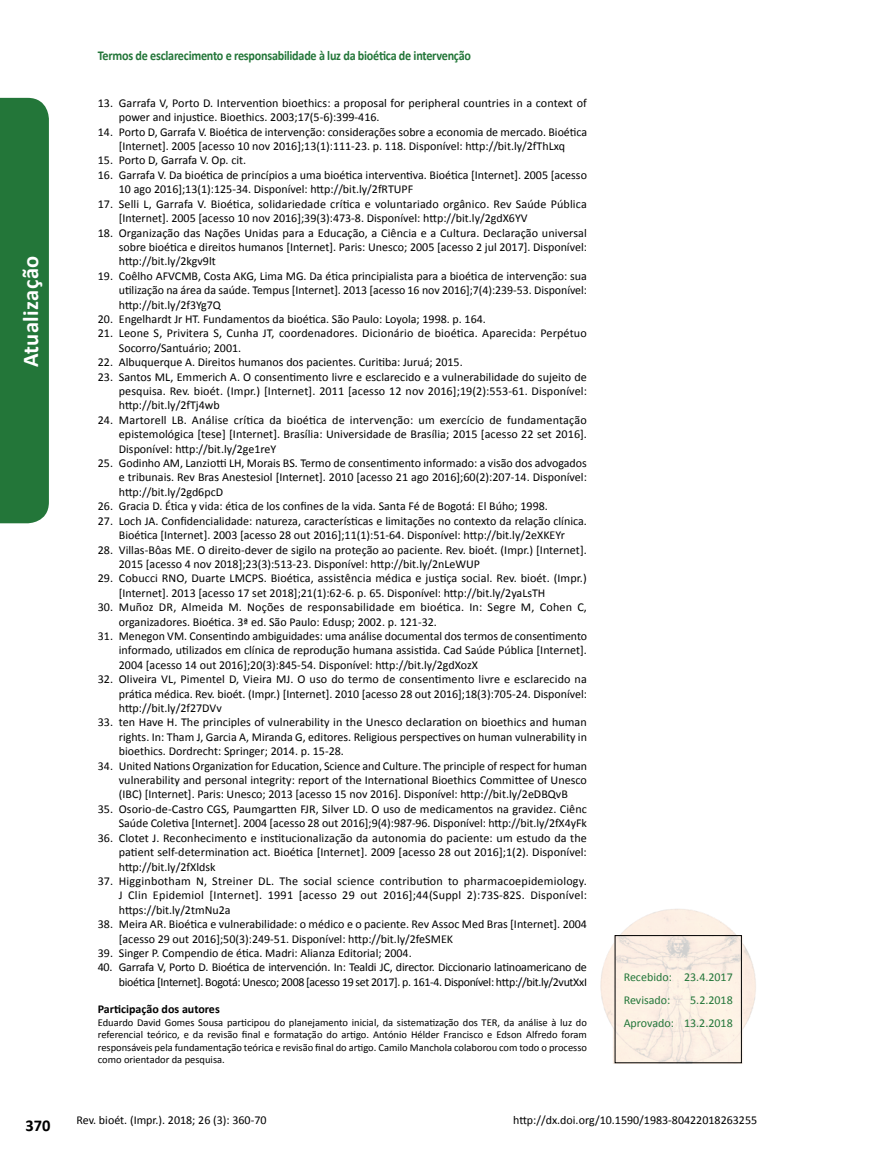
<style>
.page{position:relative;width:872px;height:1170px;background:#fff}
.page>*{position:absolute;margin:0;border:0;box-sizing:border-box;transform-origin:0 0}
.t1{font:700 22.5px "Calibri";letter-spacing:.02em;color:#fff}
.t2{font:700 16.5px "Calibri";color:#000}
.t3{font:700 13.5px "Calibri";letter-spacing:-.02em;color:#237639;scale:.9 1}
.t4{font:12px/14.4px "Calibri";color:#000;text-align:justify}
.t5{font:12px/14.4px "Calibri";letter-spacing:-.025em;color:#000;text-align:right}
.t6{font:12px/23px "Calibri";color:#237639}
.t7{font:700 12px "Calibri";color:#000}
.t8{font:10.5px/12.6px "Calibri";color:#000;text-align:justify}
</style>
<div class="page">
<div style="left:0;top:98px;width:49px;height:425px;background:#237639"></div>
<img style="left:600px;top:909px;width:156px;height:154px">
<h1 class="t1" style="left:16px;top:367px;width:113px;rotate:-90deg">Atualização</h1>
<p class="t3" style="left:98px;top:47px;width:416px">Termos de esclarecimento e responsabilidade à luz da bioética de intervenção</p>
<p class="t4" style="left:119px;top:96px;width:469px;text-indent:-21px">13. Garrafa V, Porto D. Intervention bioethics: a proposal for peripheral countries in a context of power and injustice. Bioethics. 2003;17(5-6):399-416.</p>
<p class="t4" style="left:98px;top:124px;width:491px;text-align:center">14. Porto D, Garrafa V. Bioética de intervenção: considerações sobre a economia de mercado. Bioética [Internet]. 2005 [acesso 10 nov 2016];13(1):111-23. p. 118. Disponível: http://bit.ly/2fThLxq</p>
<p class="t4" style="left:98px;top:153px;width:150px">15. Porto D, Garrafa V. Op. cit.</p>
<p class="t4" style="left:119px;top:168px;width:469px;text-indent:-21px">16. Garrafa V. Da bioética de princípios a uma bioética interventiva. Bioética [Internet]. 2005 [acesso<br>10 ago 2016];13(1):125-34. Disponível: http://bit.ly/2fRTUPF</p>
<p class="t4" style="left:119px;top:196px;width:469px;text-indent:-21px">17. Selli L, Garrafa V. Bioética, solidariedade crítica e voluntariado orgânico. Rev Saúde Pública [Internet]. 2005 [acesso 10 nov 2016];39(3):473-8. Disponível: http://bit.ly/2gdX6YV</p>
<p class="t4" style="left:119px;top:225px;width:469px;text-indent:-21px">18. Organização das Nações Unidas para a Educação, a Ciência e a Cultura. Declaração universal sobre bioética e direitos humanos [Internet]. Paris: Unesco; 2005 [acesso 2 jul 2017]. Disponível: http://bit.ly/2kgv9lt</p>
<p class="t4" style="left:119px;top:268px;width:470px;text-indent:-21px">19. Coêlho AFVCMB, Costa AKG, Lima MG. Da ética principialista para a bioética de intervenção: sua utilização na área da saúde. Tempus [Internet]. 2013 [acesso 16 nov 2016];7(4):239-53. Disponível: http://bit.ly/2f3Yg7Q</p>
<p class="t4" style="left:98px;top:312px;width:389px">20. Engelhardt Jr HT. Fundamentos da bioética. São Paulo: Loyola; 1998. p. 164.</p>
<p class="t4" style="left:119px;top:326px;width:469px;text-indent:-21px">21. Leone S, Privitera S, Cunha JT, coordenadores. Dicionário de bioética. Aparecida: Perpétuo<br>Socorro/Santuário; 2001.</p>
<p class="t4" style="left:98px;top:355px;width:366px">22. Albuquerque A. Direitos humanos dos pacientes. Curitiba: Juruá; 2015.</p>
<p class="t4" style="left:119px;top:369px;width:469px;text-indent:-21px">23. Santos ML, Emmerich A. O consentimento livre e esclarecido e a vulnerabilidade do sujeito de pesquisa. Rev. bioét. (Impr.) [Internet]. 2011 [acesso 12 nov 2016];19(2):553-61. Disponível: http://bit.ly/2fTj4wb</p>
<p class="t4" style="left:119px;top:412px;width:470px;text-indent:-21px">24. Martorell LB. Análise crítica da bioética de intervenção: um exercício de fundamentação epistemológica [tese] [Internet]. Brasília: Universidade de Brasília; 2015 [acesso 22 set 2016].<br>Disponível: http://bit.ly/2ge1reY</p>
<p class="t4" style="left:119px;top:456px;width:469px;text-indent:-21px">25. Godinho AM, Lanziotti LH, Morais BS. Termo de consentimento informado: a visão dos advogados e tribunais. Rev Bras Anestesiol [Internet]. 2010 [acesso 21 ago 2016];60(2):207-14. Disponível: http://bit.ly/2gd6pcD</p>
<p class="t4" style="left:98px;top:499px;width:451px">26. Gracia D. Ética y vida: ética de los confines de la vida. Santa Fé de Bogotá: El Búho; 1998.</p>
<p class="t4" style="left:98px;top:513px;width:490px;text-align:center">27. Loch JA. Confidencialidade: natureza, características e limitações no contexto da relação clínica.<br>Bioética [Internet]. 2003 [acesso 28 out 2016];11(1):51-64. Disponível: http://bit.ly/2eXKEYr</p>
<p class="t4" style="left:119px;top:542px;width:469px;text-indent:-21px">28. Villas-Bôas ME. O direito-dever de sigilo na proteção ao paciente. Rev. bioét. (Impr.) [Internet].<br>2015 [acesso 4 nov 2018];23(3):513-23. Disponível: http://bit.ly/2nLeWUP</p>
<p class="t4" style="left:119px;top:571px;width:469px;text-indent:-21px">29. Cobucci RNO, Duarte LMCPS. Bioética, assistência médica e justiça social. Rev. bioét. (Impr.) [Internet]. 2013 [acesso 17 set 2018];21(1):62-6. p. 65. Disponível: http://bit.ly/2yaLsTH</p>
<p class="t4" style="left:119px;top:600px;width:469px;text-indent:-21px">30. Muñoz DR, Almeida M. Noções de responsabilidade em bioética. In: Segre M, Cohen C, organizadores. Bioética. 3ª ed. São Paulo: Edusp; 2002. p. 121-32.</p>
<p class="t4" style="left:119px;top:628px;width:470px;text-indent:-21px">31. Menegon VM. Consentindo ambiguidades: uma análise documental dos termos de consentimento informado, utilizados em clínica de reprodução humana assistida. Cad Saúde Pública [Internet].<br>2004 [acesso 14 out 2016];20(3):845-54. Disponível: http://bit.ly/2gdXozX</p>
<p class="t4" style="left:119px;top:672px;width:470px;text-indent:-21px">32. Oliveira VL, Pimentel D, Vieira MJ. O uso do termo de consentimento livre e esclarecido na prática médica. Rev. bioét. (Impr.) [Internet]. 2010 [acesso 28 out 2016];18(3):705-24. Disponível: http://bit.ly/2f27DVv</p>
<p class="t4" style="left:119px;top:715px;width:469px;text-indent:-21px">33. ten Have H. The principles of vulnerability in the Unesco declaration on bioethics and human rights. In: Tham J, Garcia A, Miranda G, editores. Religious perspectives on human vulnerability in bioethics. Dordrecht: Springer; 2014. p. 15-28.</p>
<p class="t4" style="left:119px;top:758px;width:469px;text-indent:-21px">34. United Nations Organization for Education, Science and Culture. The principle of respect for human vulnerability and personal integrity: report of the International Bioethics Committee of Unesco (IBC) [Internet]. Paris: Unesco; 2013 [acesso 15 nov 2016]. Disponível: http://bit.ly/2eDBQvB</p>
<p class="t4" style="left:98px;top:801px;width:490px;text-align:right">35. Osorio-de-Castro CGS, Paumgartten FJR, Silver LD. O uso de medicamentos na gravidez. Ciênc<br>Saúde Coletiva [Internet]. 2004 [acesso 28 out 2016];9(4):987-96. Disponível: http://bit.ly/2fX4yFk</p>
<p class="t4" style="left:119px;top:830px;width:469px;text-indent:-21px">36. Clotet J. Reconhecimento e institucionalização da autonomia do paciente: um estudo da the patient self-determination act. Bioética [Internet]. 2009 [acesso 28 out 2016];1(2). Disponível: http://bit.ly/2fXldsk</p>
<p class="t4" style="left:119px;top:873px;width:470px;text-indent:-21px">37. Higginbotham N, Streiner DL. The social science contribution to pharmacoepidemiology.<br>J Clin Epidemiol [Internet]. 1991 [acesso 29 out 2016];44(Suppl 2):73S-82S. Disponível: https://bit.ly/2tmNu2a</p>
<p class="t4" style="left:119px;top:916px;width:469px;text-indent:-21px">38. Meira AR. Bioética e vulnerabilidade: o médico e o paciente. Rev Assoc Med Bras [Internet]. 2004 [acesso 29 out 2016];50(3):249-51. Disponível: http://bit.ly/2feSMEK</p>
<p class="t4" style="left:98px;top:945px;width:315px">39. Singer P. Compendio de ética. Madri: Alianza Editorial; 2004.</p>
<p class="t5" style="left:98px;top:960px;width:491px">40. Garrafa V, Porto D. Bioética de intervención. In: Tealdi JC, director. Diccionario latinoamericano de bioética [Internet]. Bogotá: Unesco; 2008 [acesso 19 set 2017]. p. 161-4. Disponível: http://bit.ly/2vutXxI</p>
<p class="t7" style="left:98px;top:1001px;width:123px">Participação dos autores</p>
<p class="t8" style="left:98px;top:1015px;width:490px">Eduardo David Gomes Sousa participou do planejamento inicial, da sistematização dos TER, da análise à luz do referencial teórico, e da revisão final e formatação do artigo. António Hélder Francisco e Edson Alfredo foram responsáveis pela fundamentação teórica e revisão final do artigo. Camilo Manchola colaborou com todo o processo como orientador da pesquisa.</p>
<p class="t6" style="left:623px;top:965px;width:111px">Recebido: 23.4.2017<br>Revisado:</p>
<p class="t6" style="left:623px;top:988px;width:111px;text-align:right">5.2.2018<br>Aprovado: 13.2.2018</p>
<h2 class="t2" style="left:26px;top:1115px;width:27px">370</h2>
<p class="t4" style="left:77px;top:1113px;width:191px">Rev. bioét. (Impr.). 2018; 26 (3): 360-70</p>
<p class="t4" style="left:513px;top:1113px;width:245px">http://dx.doi.org/10.1590/1983-80422018263255</p>
</div>
